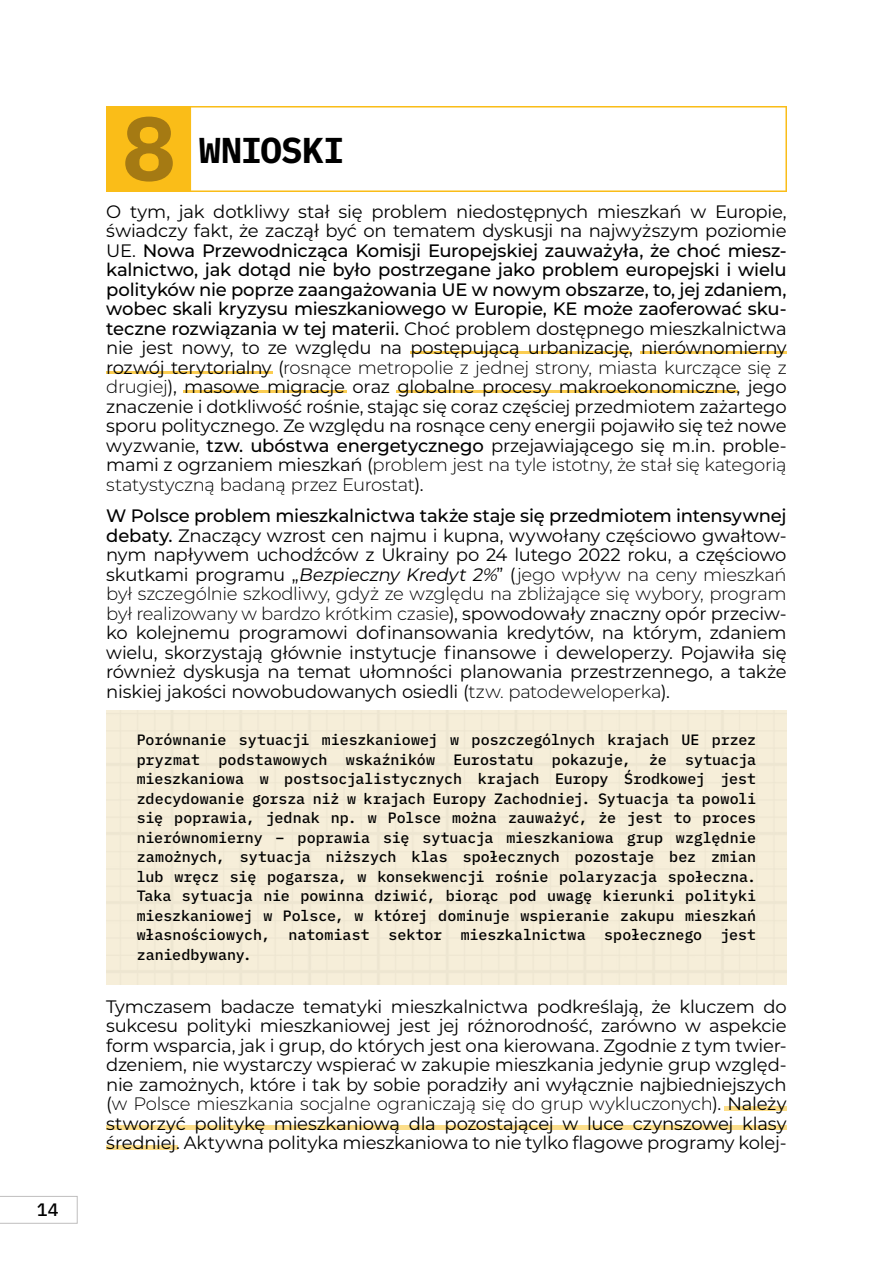
<style>
.page{position:relative;width:893px;height:1263px;background:#fff}
.page>*{position:absolute;margin:0;border:0;box-sizing:border-box;transform-origin:0 0}
.t1{font:700 90px "IBM Plex Mono";color:#a57a13}
._1{font:700 36px "IBM Plex Mono";letter-spacing:-.025em;color:#000}
.Rozdział{font:18px/19.5px "Montserrat";letter-spacing:-.015em;color:#000;text-align:justify}
.t2{font:500 18px "IBM Plex Mono";color:#000}
.Rozdział-2{font:500 15px/19.5px "IBM Plex Mono";letter-spacing:-.005em;color:#000;text-align:justify}
.s1{font-weight:500}
.s2{font-weight:300}
.s3{font-style:italic}
</style>
<div class="page">
<svg style="left:0;top:1196px;width:78px;height:28px"></svg>
<hr style="left:411px;top:352px;width:220px;height:2px;background:#fabd18">
<hr style="left:640px;top:352px;width:147px;height:2px;background:#fabd18">
<hr style="left:106px;top:371px;width:167px;height:3px;background:#fabd18">
<hr style="left:184px;top:391px;width:163px;height:2px;background:#fabd18">
<hr style="left:396px;top:391px;width:342px;height:2px;background:#fabd18">
<hr style="left:724px;top:1106px;width:63px;height:4px;background:#fcde8b">
<div style="left:106px;top:1125px;width:681px;height:5px;background:#fcde8b"></div>
<hr style="left:106px;top:1145px;width:72px;height:4px;background:#fcde8b">
<img style="left:106px;top:106px;width:681px;height:86px">
<p class="t2" style="left:37px;top:1195px;width:23px">14</p>
<p class="t1" style="left:122px;top:77px;width:55px">8</p>
<p class="_1" style="left:199px;top:122px;width:147px">WNIOSKI</p>
<p class="Rozdział" style="left:106px;top:201px;width:682px">O tym, jak dotkliwy stał się problem niedostępnych mieszkań w Europie, świadczy fakt, że zaczął być on tematem dyskusji na najwyższym poziomie UE. <span class="s1">Nowa Przewodnicząca Komisji Europejskiej zauważyła, że choć miesz&shy;kalnictwo, jak dotąd nie było postrzegane jako problem europejski i wielu polityków nie poprze zaangażowania UE w nowym obszarze, to, jej zdaniem, wobec skali kryzysu mieszkaniowego w Europie, KE może zaoferować sku&shy;teczne rozwiązania w tej materii.</span> Choć problem dostępnego mieszkalnictwa nie jest nowy, to ze względu na postępującą urbanizację, nierównomierny rozwój terytorialny (<span class="s2">rosnące metropolie z jednej strony, miasta kurczące się z drugiej</span>), masowe migracje oraz globalne procesy makroekonomiczne, jego znaczenie i dotkliwość rośnie, stając się coraz częściej przedmiotem zażartego sporu politycznego. Ze względu na rosnące ceny energii pojawiło się też nowe wyzwanie, <span class="s1">tzw. ubóstwa energetycznego</span> przejawiającego się m.in. proble&shy;mami z ogrzaniem mieszkań (<span class="s2">problem jest na tyle istotny, że stał się kategorią statystyczną badaną przez Eurostat</span>).</p>
<p class="Rozdział" style="left:106px;top:505px;width:682px"><span class="s1">W Polsce problem mieszkalnictwa także staje się przedmiotem intensywnej debaty.</span> Znaczący wzrost cen najmu i kupna, wywołany częściowo gwałtow&shy;nym napływem uchodźców z Ukrainy po 24 lutego 2022 roku, a częściowo skutkami programu „<span class="s3">Bezpieczny Kredyt 2%</span>” (<span class="s2">jego wpływ na ceny mieszkań był szczególnie szkodliwy, gdyż ze względu na zbliżające się wybory, program był realizowany w bardzo krótkim czasie</span>), spowodowały znaczny opór przeciw&shy;ko kolejnemu programowi dofinansowania kredytów, na którym, zdaniem wielu, skorzystają głównie instytucje finansowe i deweloperzy. Pojawiła się również dyskusja na temat ułomności planowania przestrzennego, a także niskiej jakości nowobudowanych osiedli (<span class="s2">tzw. patodeweloperka</span>).</p>
<p class="Rozdział-2" style="left:137px;top:729px;width:621px">Porównanie sytuacji mieszkaniowej w poszczególnych krajach UE przez pryzmat podstawowych wskaźników Eurostatu pokazuje, że sytuacja mieszkaniowa w postsocjalistycznych krajach Europy Środkowej jest zdecydowanie gorsza niż w krajach Europy Zachodniej. Sytuacja ta powoli się poprawia, jednak np. w Polsce można zauważyć, że jest to proces nierównomierny – poprawia się sytuacja mieszkaniowa grup względnie zamożnych, sytuacja niższych klas społecznych pozostaje bez zmian lub wręcz się pogarsza, w konsekwencji rośnie polaryzacja społeczna.<br>Taka sytuacja nie powinna dziwić, biorąc pod uwagę kierunki polityki mieszkaniowej w Polsce, w której dominuje wspieranie zakupu mieszkań własnościowych, natomiast sektor mieszkalnictwa społecznego jest zaniedbywany.</p>
<p class="Rozdział" style="left:106px;top:996px;width:682px">Tymczasem badacze tematyki mieszkalnictwa podkreślają, że kluczem do sukcesu polityki mieszkaniowej jest jej różnorodność, zarówno w aspekcie form wsparcia, jak i grup, do których jest ona kierowana. Zgodnie z tym twier&shy;dzeniem, nie wystarczy wspierać w zakupie mieszkania jedynie grup względ&shy;nie zamożnych, które i tak by sobie poradziły ani wyłącznie najbiedniejszych (<span class="s2">w Polsce mieszkania socjalne ograniczają się do grup wykluczonych</span>). Należy stworzyć politykę mieszkaniową dla pozostającej w luce czynszowej klasy średniej. Aktywna polityka mieszkaniowa to nie tylko flagowe programy kolej-</p>
</div>
